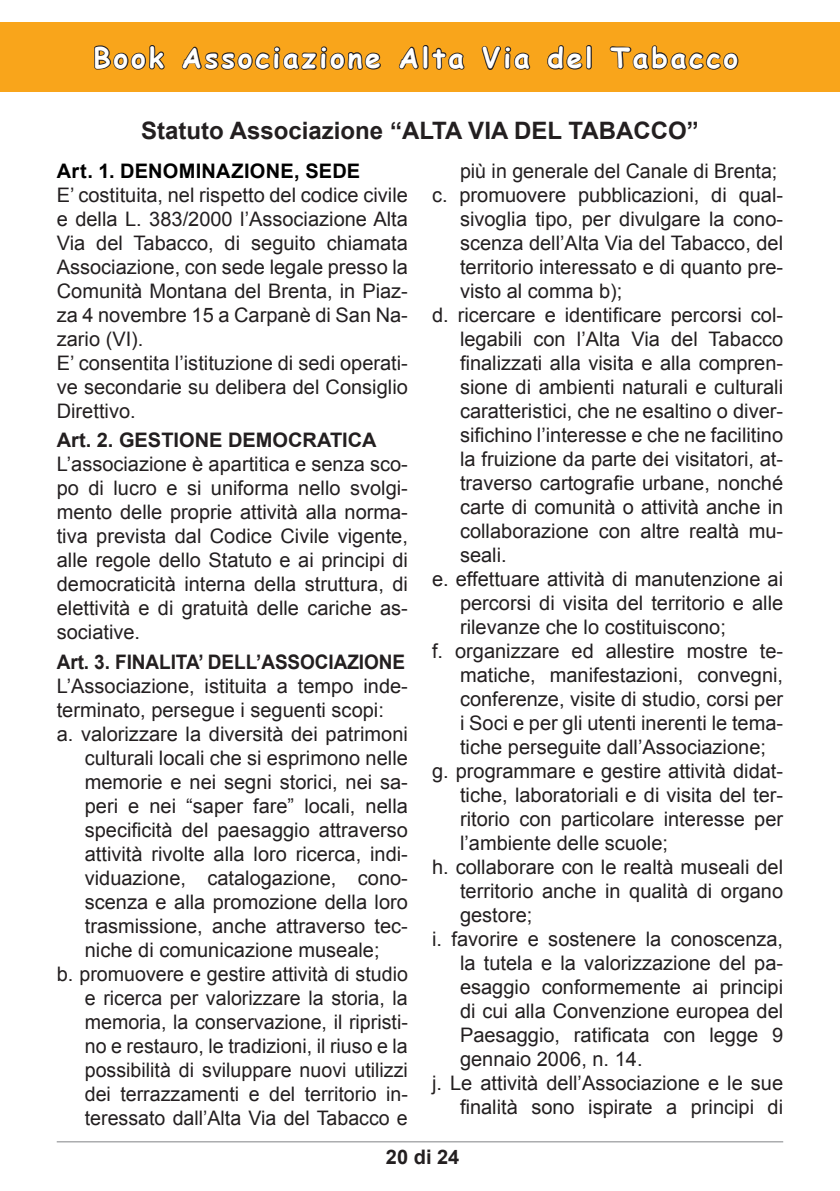
<style>
.page{position:relative;width:840px;height:1191px;background:#fff}
.page>*{position:absolute;margin:0;border:0;box-sizing:border-box;transform-origin:0 0}
.t1{font:700 28px "Comic Sans MS";letter-spacing:.1em;color:#fff}
.t2{font:700 24px "Arial";color:#231f20}
.t3{font:20px/24px "Arial";color:#231f20;text-align:justify}
.t4{font:700 20px "Arial";letter-spacing:-.005em;color:#231f20;scale:.95 1}
.t5{font:700 20px "Arial";letter-spacing:-.005em;color:#231f20}
.t6{font:700 20px "Arial";letter-spacing:.01em;color:#000}
</style>
<div class="page">
<div style="left:0;top:22px;width:839px;height:70px;background:#f9a51b"></div>
<svg style="left:94px;top:45px;width:71px;height:25px"></svg>
<svg style="left:181px;top:46px;width:200px;height:24px"></svg>
<svg style="left:398px;top:45px;width:67px;height:25px"></svg>
<svg style="left:481px;top:46px;width:50px;height:24px"></svg>
<svg style="left:547px;top:45px;width:45px;height:25px"></svg>
<svg style="left:609px;top:45px;width:130px;height:25px"></svg>
<hr style="left:57px;top:1141px;width:725px;height:1px;background:#828487">
<h1 class="t1" style="left:93px;top:37px;width:646px">Book Associazione Alta Via del Tabacco</h1>
<p class="t2" style="left:141px;top:115px;width:558px">Statuto Associazione “ALTA VIA DEL TABACCO”</p>
<p class="t6" style="left:57px;top:157px;width:305px">Art. 1. DENOMINAZIONE, SEDE</p>
<p class="t3" style="left:57px;top:183px;width:352px">E’ costituita, nel rispetto del codice civile e della L. 383/2000 l’Associazione Alta Via del Tabacco, di seguito chiamata Associazione, con sede legale presso la Comunità Montana del Brenta, in Piaz&shy;za 4 novembre 15 a Carpanè di San Na&shy;zario (VI).</p>
<p class="t3" style="left:57px;top:351px;width:352px">E’ consentita l’istituzione di sedi operati&shy;ve secondarie su delibera del Consiglio Direttivo.</p>
<p class="t5" style="left:57px;top:427px;width:321px">Art. 2. GESTIONE DEMOCRATICA</p>
<p class="t3" style="left:57px;top:452px;width:352px">L’associazione è apartitica e senza sco&shy;po di lucro e si uniforma nello svolgi&shy;mento delle proprie attività alla norma&shy;tiva prevista dal Codice Civile vigente, alle regole dello Statuto e ai principi di democraticità interna della struttura, di elettività e di gratuità delle cariche as&shy;sociative.</p>
<p class="t4" style="left:57px;top:649px;width:368px">Art. 3. FINALITA’ DELL’ASSOCIAZIONE</p>
<p class="t3" style="left:57px;top:674px;width:352px">L’Associazione, istituita a tempo inde&shy;terminato, persegue i seguenti scopi:</p>
<p class="t3" style="left:85px;top:722px;width:324px;text-indent:-28px">a. valorizzare la diversità dei patrimoni culturali locali che si esprimono nelle memorie e nei segni storici, nei sa&shy;peri e nei “saper fare” locali, nella specificità del paesaggio attraverso attività rivolte alla loro ricerca, indi&shy;viduazione, catalogazione, cono&shy;scenza e alla promozione della loro trasmissione, anche attraverso tec&shy;niche di comunicazione museale;</p>
<p class="t3" style="left:85px;top:962px;width:324px;text-indent:-28px">b. promuovere e gestire attività di studio e ricerca per valorizzare la storia, la memoria, la conservazione, il ripristi&shy;no e restauro, le tradizioni, il riuso e la possibilità di sviluppare nuovi utilizzi dei terrazzamenti e del territorio in&shy;teressato dall’Alta Via del Tabacco e</p>
<p class="t3" style="left:460px;top:159px;width:319px">più in generale del Canale di Brenta;</p>
<p class="t3" style="left:460px;top:183px;width:324px;text-indent:-28px">c. promuovere pubblicazioni, di qual&shy;sivoglia tipo, per divulgare la cono&shy;scenza dell’Alta Via del Tabacco, del territorio interessato e di quanto pre&shy;visto al comma b);</p>
<p class="t3" style="left:460px;top:303px;width:324px;text-indent:-28px">d. ricercare e identificare percorsi col&shy;legabili con l’Alta Via del Tabacco finalizzati alla visita e alla compren&shy;sione di ambienti naturali e culturali caratteristici, che ne esaltino o diver&shy;sifichino l’interesse e che ne facilitino la fruizione da parte dei visitatori, at&shy;traverso cartografie urbane, nonché carte di comunità o attività anche in collaborazione con altre realtà mu&shy;seali.</p>
<p class="t3" style="left:460px;top:567px;width:324px;text-indent:-28px">e. effettuare attività di manutenzione ai percorsi di visita del territorio e alle rilevanze che lo costituiscono;</p>
<p class="t3" style="left:460px;top:639px;width:324px;text-indent:-28px">f. organizzare ed allestire mostre te&shy;matiche, manifestazioni, convegni, conferenze, visite di studio, corsi per i Soci e per gli utenti inerenti le tema&shy;tiche perseguite dall’Associazione;</p>
<p class="t3" style="left:460px;top:759px;width:324px;text-indent:-28px">g. programmare e gestire attività didat&shy;tiche, laboratoriali e di visita del ter&shy;ritorio con particolare interesse per l’ambiente delle scuole;</p>
<p class="t3" style="left:460px;top:855px;width:324px;text-indent:-28px">h. collaborare con le realtà museali del territorio anche in qualità di organo gestore;</p>
<p class="t3" style="left:460px;top:927px;width:324px;text-indent:-28px">i. favorire e sostenere la conoscenza, la tutela e la valorizzazione del pa&shy;esaggio conformemente ai principi di cui alla Convenzione europea del Paesaggio, ratificata con legge 9 gennaio 2006, n. 14.</p>
<p class="t3" style="left:432px;top:1071px;width:352px;text-align:right">j. Le attività dell’Associazione e le sue finalità sono ispirate a principi di</p>
<p class="t5" style="left:386px;top:1144px;width:75px">20 di 24</p>
</div>
